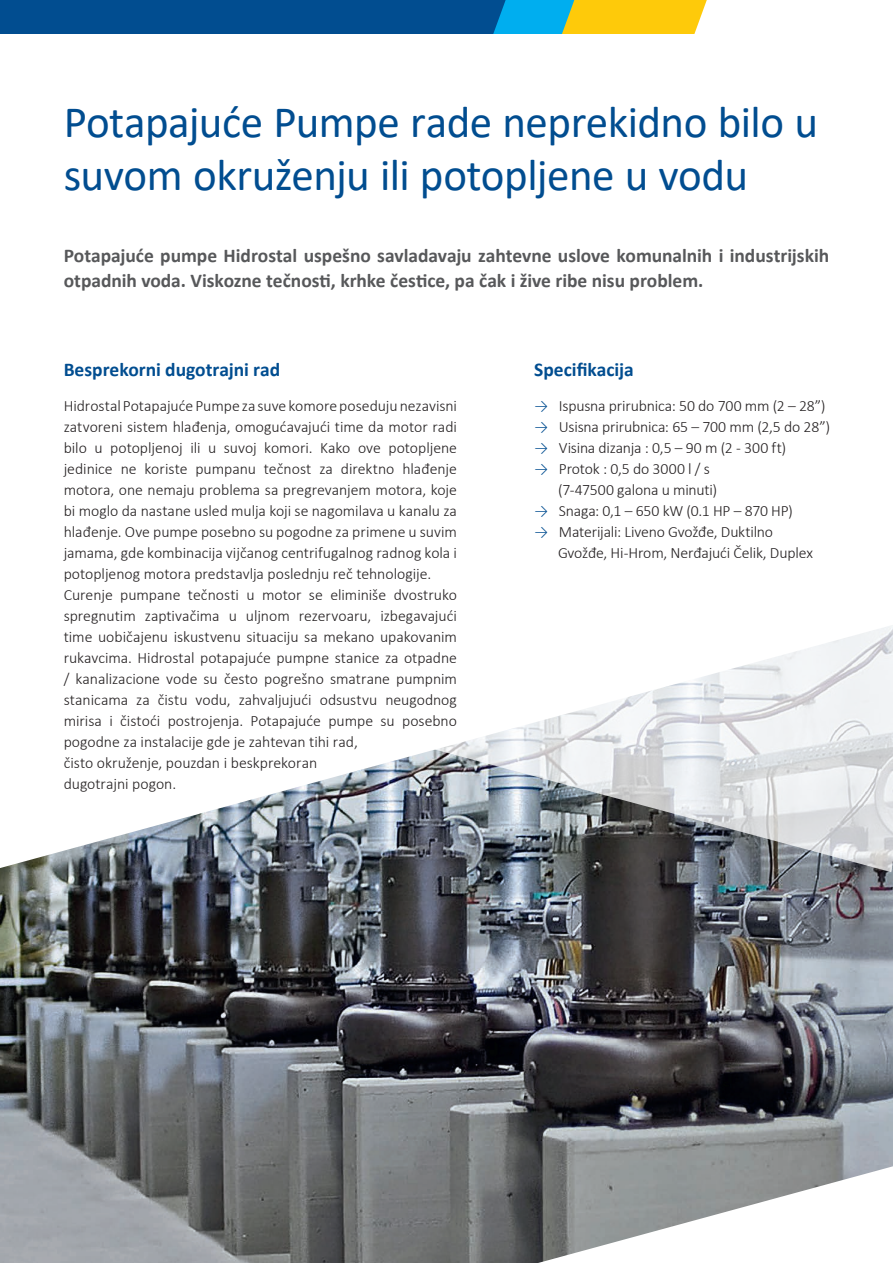
<style>
.page{position:relative;width:893px;height:1263px;background:#fff}
.page>*{position:absolute;margin:0;border:0;box-sizing:border-box;transform-origin:0 0}
.t1{font:45px/52.5px "Calibri";letter-spacing:-.01em;color:#014d90}
.t2{font:700 19.5px/25.5px "Calibri";letter-spacing:-.005em;color:#57585a}
.t3{font:700 19.5px "Calibri";color:#014d90}
.t4{font:300 15.75px/21px "Calibri";letter-spacing:-.005em;color:#231f20}
.s1{color:#014d90}
</style>
<div class="page">
<img style="left:0;top:774px;width:893px;height:489px">
<svg style="left:343px;top:625px;width:550px;height:259px"></svg>
<svg style="left:0;top:0;width:707px;height:34px;background:#326f81"></svg>
<h1 class="t1" style="left:64px;top:95px;width:756px">Potapajuće Pumpe rade neprekidno bilo u suvom okruženju ili potopljene u vodu</h1>
<p class="t2" style="left:64px;top:242px;width:767px">Potapajuće pumpe Hidrostal uspešno savladavaju zahtevne uslove komunalnih i industrijskih otpadnih voda. Viskozne tečnosti, krhke čestice, pa čak i žive ribe nisu problem.</p>
<p class="t3" style="left:64px;top:355px;width:218px">Besprekorni dugotrajni rad</p>
<p class="t4" style="left:64px;top:395px;width:395px">Hidrostal Potapajuće Pumpe za suve komore poseduju nezavisni zatvoreni sistem hlađenja, omogućavajući time da motor radi bilo u potopljenoj ili u suvoj komori. Kako ove potopljene jedinice ne koriste pumpanu tečnost za direktno hlađenje motora, one nemaju problema sa pregrevanjem motora, koje bi moglo da nastane usled mulja koji se nagomilava u kanalu za hlađenje. Ove pumpe posebno su pogodne za primene u suvim jamama, gde kombinacija vijčanog centrifugalnog radnog kola i potopljenog motora predstavlja poslednju reč tehnologije.<br>Curenje pumpane tečnosti u motor se eliminiše dvostruko spregnutim zaptivačima u uljnom rezervoaru, izbegavajući time uobičajenu iskustvenu situaciju sa mekano upakovanim rukavcima. Hidrostal potapajuće pumpne stanice za otpadne / kanalizacione vode su često pogrešno smatrane pumpnim stanicama za čistu vodu, zahvaljujući odsustvu neugodnog mirisa i čistoći postrojenja. Potapajuće pumpe su posebno pogodne za instalacije gde je zahtevan tihi rad,<br>čisto okruženje, pouzdan i beskprekoran<br>dugotrajni pogon.</p>
<p class="t3" style="left:534px;top:356px;width:101px">Specifikacija</p>
<p class="t4" style="left:534px;top:395px;width:293px"><span class="s1">→</span> Ispusna prirubnica: 50 do 700 mm (2 – 28”)</p>
<p class="t4" style="left:534px;top:416px;width:297px"><span class="s1">→</span> Usisna prirubnica: 65 – 700 mm (2,5 do 28”)</p>
<p class="t4" style="left:534px;top:437px;width:253px"><span class="s1">→</span> Visina dizanja : 0,5 – 90 m (2 - 300 ft)</p>
<p class="t4" style="left:558px;top:458px;width:161px;text-indent:-24px"><span class="s1">→</span> Protok : 0,5 do 3000 l / s (7-47500 galona u minuti)</p>
<p class="t4" style="left:534px;top:500px;width:260px"><span class="s1">→</span> Snaga: 0,1 – 650 kW (0.1 HP – 870 HP)</p>
<p class="t4" style="left:558px;top:521px;width:257px;text-indent:-24px"><span class="s1">→</span> Materijali: Liveno Gvožđe, Duktilno<br>Gvožđe, Hi-Hrom, Nerđajući Čelik, Duplex</p>
</div>
